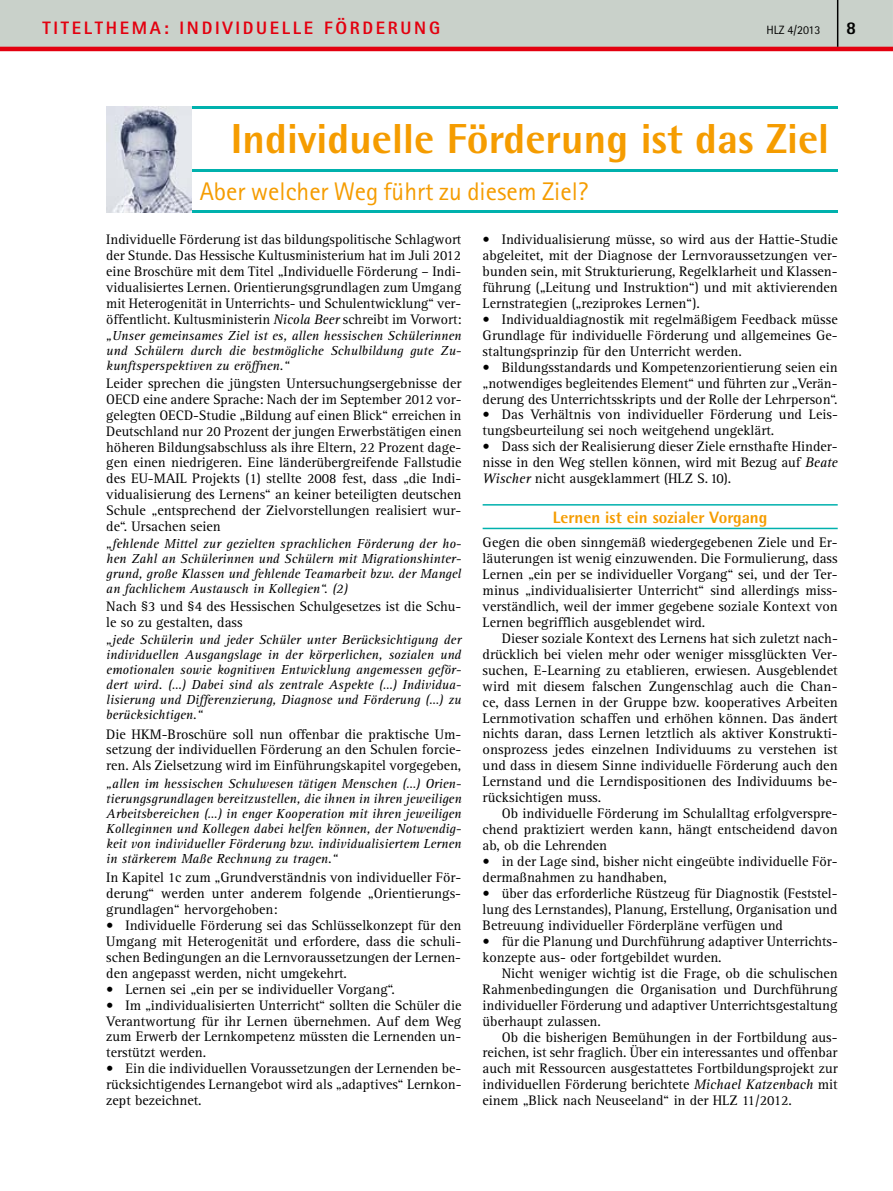
<style>
.page{position:relative;width:893px;height:1191px;background:#fff}
.page>*{position:absolute;margin:0;border:0;box-sizing:border-box;transform-origin:0 0}
.t1{font:800 42px "Rotis Semi Sans Std";color:#f59c00}
.t2{font:25.5px "Rotis Sans Serif Std";color:#f59c00}
.t3{font:800 18px "Rotis Sans Serif Std";letter-spacing:.15em;color:#e3000f}
.t4{font:800 18px "Rotis Sans Serif Std";color:#000}
.t5{font:800 16.5px "Rotis Semi Sans Std";color:#f59c00}
.t6{font:14.25px/15.9px "Rotis Serif Std";color:#000;text-align:justify}
.t7{font:italic 13.5px/15px "Rotis Serif Std";color:#000;text-align:justify}
.t8{font:12px "Rotis Sans Serif Std";color:#000}
.s1{font-style:italic}
</style>
<div class="page">
<svg style="left:0;top:0;width:893px;height:51px;background:#cbbfba"></svg>
<hr style="left:837px;top:0;width:1px;height:47px;background:#000">
<hr style="left:191px;top:106px;width:647px;height:3px;background:#00b1ad">
<hr style="left:191px;top:210px;width:647px;height:3px;background:#00b1ad">
<hr style="left:191px;top:169px;width:647px;height:2px;background:#00b1ad">
<hr style="left:483px;top:504px;width:355px;height:1px;background:#00b1ad">
<hr style="left:483px;top:528px;width:355px;height:1px;background:#00b1ad">
<img style="left:106px;top:106px;width:85px;height:107px">
<p class="t3" style="left:43px;top:16px;width:149px">TITELTHEMA: INDIVID</p>
<p class="t3" style="left:256px;top:16px;width:26px">UELLE</p>
<p class="t3" style="left:324px;top:16px;width:39px">FÖRDER</p>
<p class="t3" style="left:401px;top:16px;width:27px">UNG</p>
<p class="t8" style="left:766px;top:23px;width:56px">HLZ 4/2013</p>
<p class="t4" style="left:846px;top:16px;width:12px">8</p>
<h1 class="t1" style="left:231px;top:112px;width:600px">Individuelle Förderung ist das Ziel</h1>
<h2 class="t2" style="left:200px;top:176px;width:390px">Aber welcher Weg führt zu diesem Ziel?</h2>
<p class="t6" style="left:106px;top:232px;width:357px">Individuelle Förderung ist das bildungspolitische Schlagwort der Stunde. Das Hessische Kultusministerium hat im Juli 2012 eine Broschüre mit dem Titel „Individuelle Förderung – Indi&shy;vidualisiertes Lernen. Orientierungsgrundlagen zum Umgang mit Heterogenität in Unterrichts- und Schulentwicklung“ ver&shy;öffentlicht. Kultusministerin <span class="s1">Nicola Beer</span> schreibt im Vorwort:</p>
<p class="t7" style="left:106px;top:328px;width:357px">„Unser gemeinsames Ziel ist es, allen hessischen Schülerinnen und Schülern durch die bestmögliche Schulbildung gute Zu&shy;kunftsperspektiven zu eröffnen.“</p>
<p class="t6" style="left:106px;top:375px;width:357px">Leider sprechen die jüngsten Untersuchungsergebnisse der OECD eine andere Sprache: Nach der im September 2012 vor&shy;gelegten OECD-Studie „Bildung auf einen Blick“ erreichen in Deutschland nur 20 Prozent der jungen Erwerbstätigen einen höheren Bildungsabschluss als ihre Eltern, 22 Prozent dage&shy;gen einen niedrigeren. Eine länderübergreifende Fallstudie des EU-MAIL Projekts (1) stellte 2008 fest, dass „die Indi&shy;vidualisierung des Lernens“ an keiner beteiligten deutschen Schule „entsprechend der Zielvorstellungen realisiert wur&shy;de“. Ursachen seien</p>
<p class="t7" style="left:106px;top:537px;width:357px">„fehlende Mittel zur gezielten sprachlichen Förderung der ho&shy;hen Zahl an Schülerinnen und Schülern mit Migrationshinter&shy;grund, große Klassen und fehlende Teamarbeit bzw. der Mangel an fachlichem Austausch in Kollegien“. (2)</p>
<p class="t6" style="left:106px;top:599px;width:357px">Nach §3 und §4 des Hessischen Schulgesetzes ist die Schu&shy;le so zu gestalten, dass</p>
<p class="t7" style="left:106px;top:632px;width:357px">„jede Schülerin und jeder Schüler unter Berücksichtigung der individuellen Ausgangslage in der körperlichen, sozialen und emotionalen sowie kognitiven Entwicklung angemessen geför&shy;dert wird. (…) Dabei sind als zentrale Aspekte (…) Individua&shy;lisierung und Differenzierung, Diagnose und Förderung (…) zu berücksichtigen.“</p>
<p class="t6" style="left:106px;top:726px;width:357px">Die HKM-Broschüre soll nun offenbar die praktische Um&shy;setzung der individuellen Förderung an den Schulen forcie&shy;ren. Als Zielsetzung wird im Einführungskapitel vorgegeben,</p>
<p class="t7" style="left:106px;top:776px;width:357px">„allen im hessischen Schulwesen tätigen Menschen (…) Orien&shy;tierungsgrundlagen bereitzustellen, die ihnen in ihren jeweiligen Arbeitsbereichen (…) in enger Kooperation mit ihren jeweiligen Kolleginnen und Kollegen dabei helfen können, der Notwendig&shy;keit von individueller Förderung bzw. individualisiertem Lernen in stärkerem Maße Rechnung zu tragen.“</p>
<p class="t6" style="left:106px;top:869px;width:357px">In Kapitel 1c zum „Grundverständnis von individueller För&shy;derung“ werden unter anderem folgende „Orientierungs&shy;grundlagen“ hervorgehoben:</p>
<p class="t6" style="left:106px;top:917px;width:357px">• Individuelle Förderung sei das Schlüsselkonzept für den Umgang mit Heterogenität und erfordere, dass die schuli&shy;schen Bedingungen an die Lernvoraussetzungen der Lernen&shy;den angepasst werden, nicht umgekehrt.</p>
<p class="t6" style="left:106px;top:981px;width:290px">• Lernen sei „ein per se individueller Vorgang“.</p>
<p class="t6" style="left:106px;top:997px;width:357px">• Im „individualisierten Unterricht“ sollten die Schüler die Verantwortung für ihr Lernen übernehmen. Auf dem Weg zum Erwerb der Lernkompetenz müssten die Lernenden un&shy;terstützt werden.</p>
<p class="t6" style="left:106px;top:1061px;width:357px">• Ein die individuellen Voraussetzungen der Lernenden be&shy;rücksichtigendes Lernangebot wird als „adaptives“ Lernkon&shy;zept bezeichnet.</p>
<p class="t6" style="left:483px;top:232px;width:357px">• Individualisierung müsse, so wird aus der Hattie-Studie abgeleitet, mit der Diagnose der Lernvoraussetzungen ver&shy;bunden sein, mit Strukturierung, Regelklarheit und Klassen&shy;führung („Leitung und Instruktion“) und mit aktivierenden Lernstrategien („reziprokes Lernen“).</p>
<p class="t6" style="left:483px;top:311px;width:357px">• Individualdiagnostik mit regelmäßigem Feedback müsse Grundlage für individuelle Förderung und allgemeines Ge&shy;staltungsprinzip für den Unterricht werden.</p>
<p class="t6" style="left:483px;top:359px;width:357px">• Bildungsstandards und Kompetenzorientierung seien ein „notwendiges begleitendes Element“ und führten zur „Verän&shy;derung des Unterrichtsskripts und der Rolle der Lehrperson“.</p>
<p class="t6" style="left:483px;top:407px;width:357px">• Das Verhältnis von individueller Förderung und Leis&shy;tungsbeurteilung sei noch weitgehend ungeklärt.</p>
<p class="t6" style="left:483px;top:439px;width:357px">• Dass sich der Realisierung dieser Ziele ernsthafte Hinder&shy;nisse in den Weg stellen können, wird mit Bezug auf <span class="s1">Beate Wischer</span> nicht ausgeklammert (HLZ S.10).</p>
<p class="t5" style="left:553px;top:506px;width:216px">Lernen ist ein sozialer Vorgang</p>
<p class="t6" style="left:483px;top:535px;width:357px">Gegen die oben sinngemäß wiedergegebenen Ziele und Er&shy;läuterungen ist wenig einzuwenden. Die Formulierung, dass Lernen „ein per se individueller Vorgang“ sei, und der Ter&shy;minus „individualisierter Unterricht“ sind allerdings miss&shy;verständlich, weil der immer gegebene soziale Kontext von Lernen begrifflich ausgeblendet wird.</p>
<p class="t6" style="left:483px;top:630px;width:357px;text-indent:19px">Dieser soziale Kontext des Lernens hat sich zuletzt nach&shy;drücklich bei vielen mehr oder weniger missglückten Ver&shy;suchen, E-Learning zu etablieren, erwiesen. Ausgeblendet wird mit diesem falschen Zungenschlag auch die Chan&shy;ce, dass Lernen in der Gruppe bzw. kooperatives Arbeiten Lernmotivation schaffen und erhöhen können. Das ändert nichts daran, dass Lernen letztlich als aktiver Konstrukti&shy;onsprozess jedes einzelnen Individuums zu verstehen ist und dass in diesem Sinne individuelle Förderung auch den Lernstand und die Lerndispositionen des Individuums be&shy;rücksichtigen muss.</p>
<p class="t6" style="left:483px;top:806px;width:357px;text-indent:19px">Ob individuelle Förderung im Schulalltag erfolgverspre&shy;chend praktiziert werden kann, hängt entscheidend davon ab, ob die Lehrenden</p>
<p class="t6" style="left:483px;top:854px;width:357px">• in der Lage sind, bisher nicht eingeübte individuelle För&shy;dermaßnahmen zu handhaben,</p>
<p class="t6" style="left:483px;top:885px;width:357px">• über das erforderliche Rüstzeug für Diagnostik (Feststel&shy;lung des Lernstandes), Planung, Erstellung, Organisation und Betreuung individueller Förderpläne verfügen und</p>
<p class="t6" style="left:483px;top:933px;width:357px">• für die Planung und Durchführung adaptiver Unterrichts&shy;konzepte aus- oder fortgebildet wurden.</p>
<p class="t6" style="left:483px;top:965px;width:357px;text-indent:19px">Nicht weniger wichtig ist die Frage, ob die schulischen Rahmenbedingungen die Organisation und Durchführung individueller Förderung und adaptiver Unterrichtsgestaltung überhaupt zulassen.</p>
<p class="t6" style="left:483px;top:1029px;width:357px;text-indent:19px">Ob die bisherigen Bemühungen in der Fortbildung aus&shy;reichen, ist sehr fraglich. Über ein interessantes und offenbar auch mit Ressourcen ausgestattetes Fortbildungsprojekt zur individuellen Förderung berichtete <span class="s1">Michael Katzenbach</span> mit einem „Blick nach Neuseeland“ in der HLZ 11/2012.</p>
</div>
